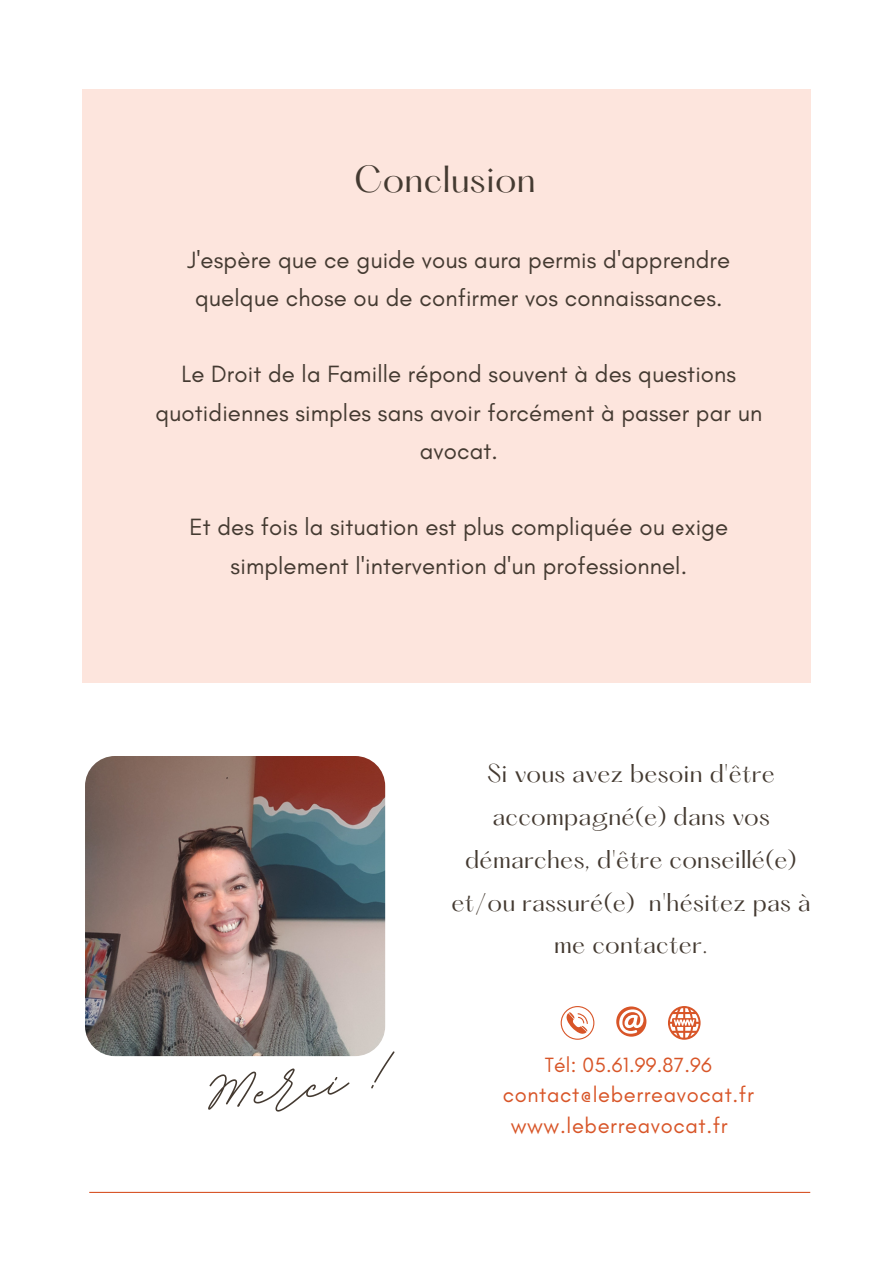
<style>
.page{position:relative;width:893px;height:1264px;background:#fff}
.page>*{position:absolute;margin:0;border:0;box-sizing:border-box;transform-origin:0 0}
.t1{font:700 100.8px "BD Script";color:#443a31}
.t2{font:33px "Hatton";letter-spacing:.01em;color:#443a31}
.t3{font:24px/38.2px "Glacial Indifference";letter-spacing:.005em;color:#443a31;text-align:center}
.t4{font:22.5px/42.8px "Hatton";letter-spacing:.01em;color:#443a31;text-align:center}
.t5{font:21.9px "Glacial Indifference";letter-spacing:.03em;color:#d85528}
.t6{font:21px "Glacial Indifference";letter-spacing:.01em;color:#d85528}
</style>
<div class="page">
<div style="left:82px;top:89px;width:728px;height:594px;background:#fde5dd"></div>
<img style="left:85px;top:756px;width:300px;height:300px;border-radius:30px">
<svg style="left:560px;top:1006px;width:34px;height:33px"></svg>
<svg style="left:668px;top:1006px;width:32px;height:33px"></svg>
<svg style="left:616px;top:1006px;width:31px;height:31px"></svg>
<hr style="left:89px;top:1191px;width:721px;height:1px;background:#d85528">
<p class="t2" style="left:354px;top:163px;width:183px">Conclusion</p>
<p class="t3" style="left:187px;top:240px;width:544px">J'espère que ce guide vous aura permis d'apprendre quelque chose ou de confirmer vos connaissances.</p>
<p class="t3" style="left:155px;top:355px;width:608px">Le Droit de la Famille répond souvent à des questions quotidiennes simples sans avoir forcément à passer par un avocat.</p>
<p class="t3" style="left:189px;top:508px;width:540px">Et des fois la situation est plus compliquée ou exige simplement l'intervention d'un professionnel.</p>
<p class="t1" style="left:188px;top:1031px;width:189px;rotate:-7deg">Merci !</p>
<p class="t4" style="left:451px;top:754px;width:361px">Si vous avez besoin d'être accompagné(e) dans vos démarches, d'être conseillé(e) et/ou rassuré(e) n'hésitez pas à me contacter.</p>
<p class="t6" style="left:544px;top:1051px;width:169px">Tél: 05.61.99.87.96</p>
<p class="t5" style="left:502px;top:1081px;width:252px">contact@leberreavocat.fr</p>
<p class="t5" style="left:510px;top:1112px;width:218px">www.leberreavocat.fr</p>
</div>
